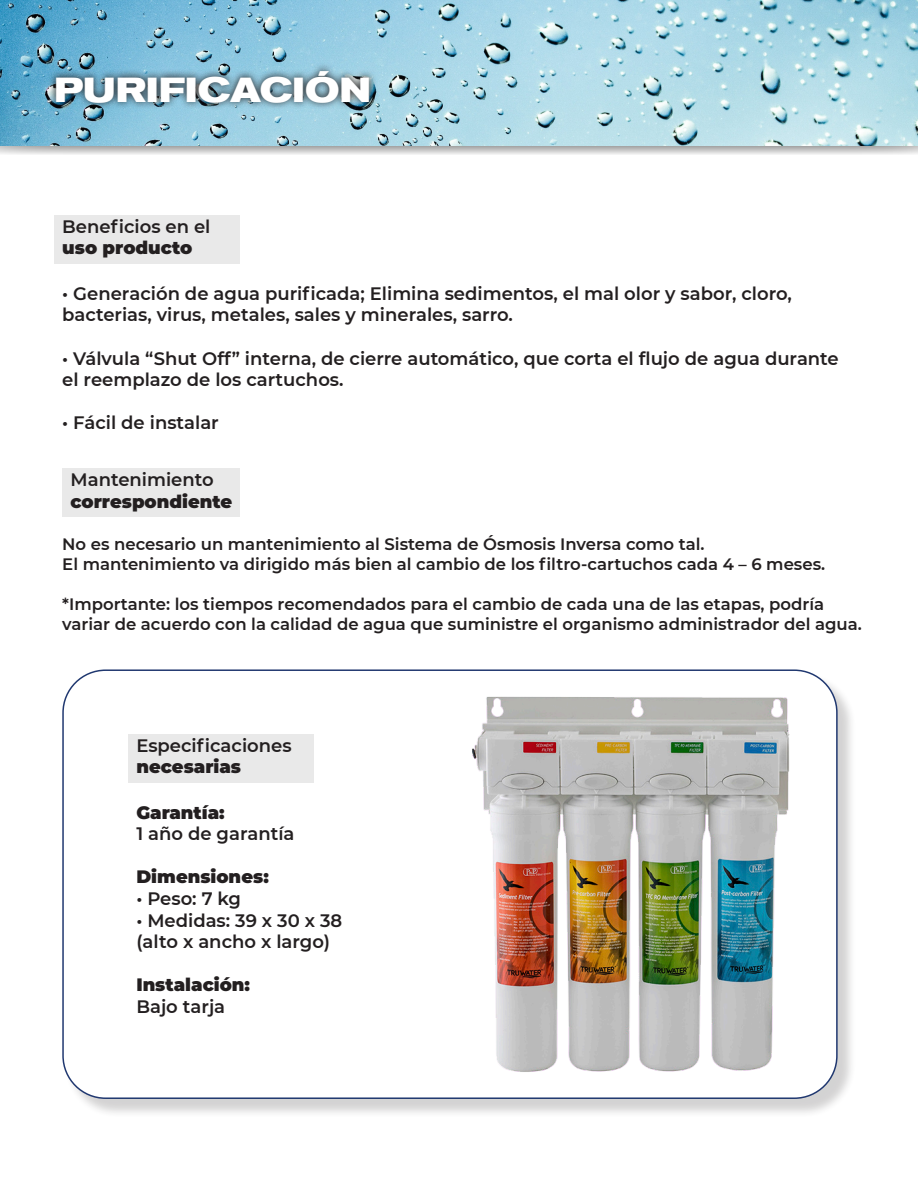
<style>
.page{position:relative;width:918px;height:1188px;background:#fff}
.page>*{position:absolute;margin:0;border:0;box-sizing:border-box;transform-origin:0 0}
.t1{font:700 expanded 34.5px "Akzidenz Grotesk BQ";color:#fff}
.t2{font:600 18px "Montserrat";color:#231f20}
.t3{font:100 18px "Montserrat";color:#231f20}
.t4{font:600 16.5px "Montserrat";color:#231f20}
</style>
<div class="page">
<div style="left:65px;top:672px;width:791px;height:446px;background:#231f20;opacity:.2"></div>
<div style="left:63px;top:670px;width:774px;height:428px;background:#fff;border-radius:43px"></div>
<svg style="left:0;top:145px;width:918px;height:9px"></svg>
<img style="left:0;top:0;width:918px;height:145px">
<img style="left:48px;top:63px;width:329px;height:47px">
<img style="left:472px;top:696px;width:318px;height:376px">
<div style="left:128px;top:734px;width:186px;height:48px;background:#e9e9e9"></div>
<div style="left:54px;top:215px;width:186px;height:49px;background:#e9e9e9"></div>
<div style="left:62px;top:469px;width:178px;height:48px;background:#e9e9e9"></div>
<p class="t1" style="left:54px;top:70px;width:319px">PURIFICACIÓN</p>
<p class="t2" style="left:62px;top:214px;width:150px">Beneficios en el</p>
<p class="t3" style="left:62px;top:236px;width:131px">uso producto</p>
<p class="t2" style="left:62px;top:281px;width:731px">• Generación de agua purificada; Elimina sedimentos, el mal olor y sabor, cloro,</p>
<p class="t2" style="left:62px;top:302px;width:452px">bacterias, virus, metales, sales y minerales, sarro.</p>
<p class="t2" style="left:62px;top:345px;width:778px">• Válvula “Shut Off” interna, de cierre automático, que corta el flujo de agua durante</p>
<p class="t2" style="left:62px;top:367px;width:283px">el reemplazo de los cartuchos.</p>
<p class="t2" style="left:62px;top:410px;width:158px">• Fácil de instalar</p>
<p class="t2" style="left:71px;top:467px;width:145px">Mantenimiento</p>
<p class="t3" style="left:71px;top:489px;width:163px">correspondiente</p>
<p class="t4" style="left:62px;top:533px;width:644px">No es necesario un mantenimiento al Sistema de Ósmosis Inversa como tal.</p>
<p class="t4" style="left:62px;top:553px;width:764px">El mantenimiento va dirigido más bien al cambio de los filtro-cartuchos cada 4 – 6 meses.</p>
<p class="t4" style="left:62px;top:592px;width:763px">*Importante: los tiempos recomendados para el cambio de cada una de las etapas, podría</p>
<p class="t4" style="left:62px;top:612px;width:801px">variar de acuerdo con la calidad de agua que suministre el organismo administrador del agua.</p>
<p class="t2" style="left:136px;top:733px;width:157px">Especificaciones</p>
<p class="t3" style="left:136px;top:755px;width:106px">necesarias</p>
<p class="t3" style="left:136px;top:800px;width:90px">Garantía:</p>
<p class="t2" style="left:136px;top:821px;width:160px">1 año de garantía</p>
<p class="t3" style="left:136px;top:865px;width:134px">Dimensiones:</p>
<p class="t2" style="left:136px;top:886px;width:106px">• Peso: 7 kg</p>
<p class="t2" style="left:136px;top:907px;width:207px">• Medidas: 39 x 30 x 38</p>
<p class="t2" style="left:136px;top:929px;width:195px">(alto x ancho x largo)</p>
<p class="t3" style="left:136px;top:973px;width:115px">Instalación:</p>
<p class="t2" style="left:136px;top:994px;width:90px">Bajo tarja</p>
</div>
